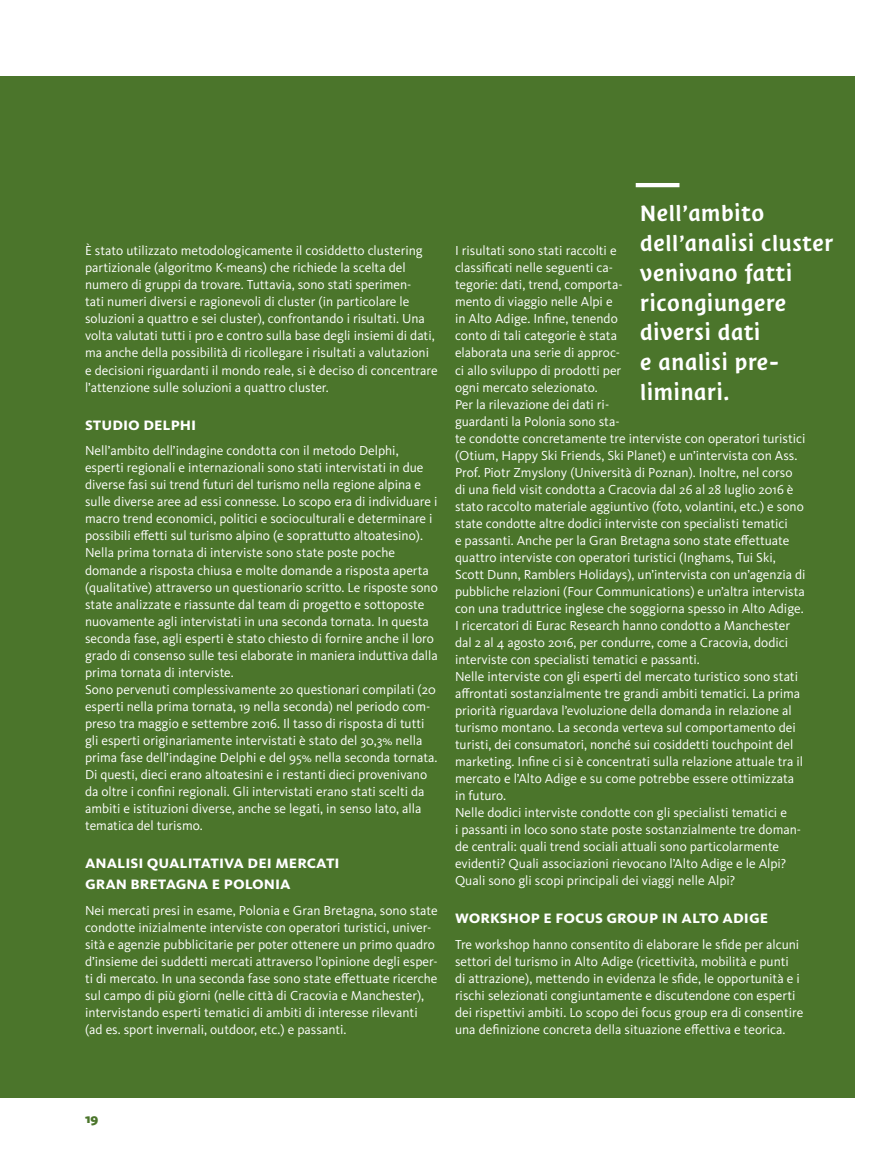
<style>
.page{position:relative;width:893px;height:1149px;background:#fff}
.page>*{position:absolute;margin:0;border:0;box-sizing:border-box;transform-origin:0 0}
.t1{font:25.5px/29.7px "Suedtirol Pro";color:#fff}
.t2{font:700 18px/21.3px "Kievit OT";color:#fff}
.t3{font:13.5px/17px "Kievit OT";color:#fff}
.t4{font:900 13.5px "Kievit OT";color:#4b752b}
</style>
<div class="page">
<div style="left:0;top:77px;width:855px;height:1020px;background:#4b752b"></div>
<hr style="left:636px;top:183px;width:43px;height:4px;background:#fff">
<p class="t3" style="left:85px;top:242px;width:354px">È stato utilizzato metodologicamente il cosiddetto clustering partizionale (algoritmo K-means) che richiede la scelta del numero di gruppi da trovare. Tuttavia, sono stati sperimen-<br>tati numeri diversi e ragionevoli di cluster (in particolare le soluzioni a quattro e sei cluster), confrontando i risultati. Una volta valutati tutti i pro e contro sulla base degli insiemi di dati, ma anche della possibilità di ricollegare i risultati a valutazioni e decisioni riguardanti il mondo reale, si è deciso di concentrare l’attenzione sulle soluzioni a quattro cluster.</p>
<h2 class="t2" style="left:85px;top:413px;width:113px">Studio Delph i</h2>
<p class="t3" style="left:85px;top:442px;width:354px">Nell’ambito dell’indagine condotta con il metodo Delphi, esperti regionali e internazionali sono stati intervistati in due diverse fasi sui trend futuri del turismo nella regione alpina e sulle diverse aree ad essi connesse. Lo scopo era di individuare i macro trend economici, politici e socioculturali e determinare i possibili effetti sul turismo alpino (e soprattutto altoatesino).<br>Nella prima tornata di interviste sono state poste poche domande a risposta chiusa e molte domande a risposta aperta (qualitative) attraverso un questionario scritto. Le risposte sono state analizzate e riassunte dal team di progetto e sottoposte nuovamente agli intervistati in una seconda tornata. In questa seconda fase, agli esperti è stato chiesto di fornire anche il loro grado di consenso sulle tesi elaborate in maniera induttiva dalla prima tornata di interviste.<br>Sono pervenuti complessivamente 20 questionari compilati (20 esperti nella prima tornata, 19 nella seconda) nel periodo com&shy;preso tra maggio e settembre 2016. Il tasso di risposta di tutti gli esperti originariamente intervistati è stato del 30,3% nella prima fase dell’indagine Delphi e del 95% nella seconda tornata.<br>Di questi, dieci erano altoatesini e i restanti dieci provenivano da oltre i confini regionali. Gli intervistati erano stati scelti da ambiti e istituzioni diverse, anche se legati, in senso lato, alla tematica del turismo.</p>
<h2 class="t2" style="left:85px;top:851px;width:256px">Analisi qualitativa dei mercati<br>Gran Bretagna e Polon</h2>
<h2 class="t2" style="left:275px;top:872px;width:17px">ia</h2>
<p class="t3" style="left:85px;top:901px;width:354px">Nei mercati presi in esame, Polonia e Gran Bretagna, sono state condotte inizialmente interviste con operatori turistici, univer&shy;sità e agenzie pubblicitarie per poter ottenere un primo quadro d’insieme dei suddetti mercati attraverso l’opinione degli esper&shy;ti di mercato. In una seconda fase sono state effettuate ricerche sul campo di più giorni (nelle città di Cracovia e Manchester), intervistando esperti tematici di ambiti di interesse rilevanti (ad es. sport invernali, outdoor, etc.) e passanti.</p>
<h1 class="t1" style="left:640px;top:199px;width:195px">Nell’ambito dell’analisi cluster venivano fatti ricongiungere diversi dati<br>e analisi pre&shy;liminari.</h1>
<p class="t3" style="left:455px;top:242px;width:352px">I risultati sono stati raccolti e<br>classificati nelle seguenti ca-<br>tegorie: dati, trend, comporta-<br>mento di viaggio nelle Alpi e<br>in Alto Adige. Infine, tenendo<br>conto di tali categorie è stata<br>elaborata una serie di approc-<br>ci allo sviluppo di prodotti per<br>ogni mercato selezionato.<br>Per la rilevazione dei dati ri-<br>guardanti la Polonia sono sta-<br>te condotte concretamente tre interviste con operatori turistici (Otium, Happy Ski Friends, Ski Planet) e un’intervista con Ass.<br>Prof. Piotr Zmyslony (Università di Poznan). Inoltre, nel corso di una field visit condotta a Cracovia dal 26 al 28 luglio 2016 è stato raccolto materiale aggiuntivo (foto, volantini, etc.) e sono state condotte altre dodici interviste con specialisti tematici<br>e passanti. Anche per la Gran Bretagna sono state effettuate quattro interviste con operatori turistici (Inghams, Tui Ski, Scott Dunn, Ramblers Holidays), un’intervista con un’agenzia di pubbliche relazioni (Four Communications) e un’altra intervista con una traduttrice inglese che soggiorna spesso in Alto Adige.<br>I ricercatori di Eurac Research hanno condotto a Manchester dal 2 al 4 agosto 2016, per condurre, come a Cracovia, dodici interviste con specialisti tematici e passanti.<br>Nelle interviste con gli esperti del mercato turistico sono stati affrontati sostanzialmente tre grandi ambiti tematici. La prima priorità riguardava l’evoluzione della domanda in relazione al turismo montano. La seconda verteva sul comportamento dei turisti, dei consumatori, nonché sui cosiddetti touchpoint del marketing. Infine ci si è concentrati sulla relazione attuale tra il mercato e l’Alto Adige e su come potrebbe essere ottimizzata in futuro.<br>Nelle dodici interviste condotte con gli specialisti tematici e<br>i passanti in loco sono state poste sostanzialmente tre doman&shy;de centrali: quali trend sociali attuali sono particolarmente evidenti? Quali associazioni rievocano l’Alto Adige e le Alpi?<br>Quali sono gli scopi principali dei viaggi nelle Alpi?</p>
<h2 class="t2" style="left:455px;top:906px;width:64px">Workshop</h2>
<h2 class="t2" style="left:543px;top:906px;width:226px">e focus group in Alto Adige</h2>
<p class="t3" style="left:455px;top:935px;width:350px">Tre workshop hanno consentito di elaborare le sfide per alcuni settori del turismo in Alto Adige (ricettività, mobilità e punti<br>di attrazione), mettendo in evidenza le sfide, le opportunità e i rischi selezionati congiuntamente e discutendone con esperti dei rispettivi ambiti. Lo scopo dei focus group era di consentire una definizione concreta della situazione effettiva e teorica.</p>
<p class="t4" style="left:85px;top:1110px;width:15px">19</p>
</div>
